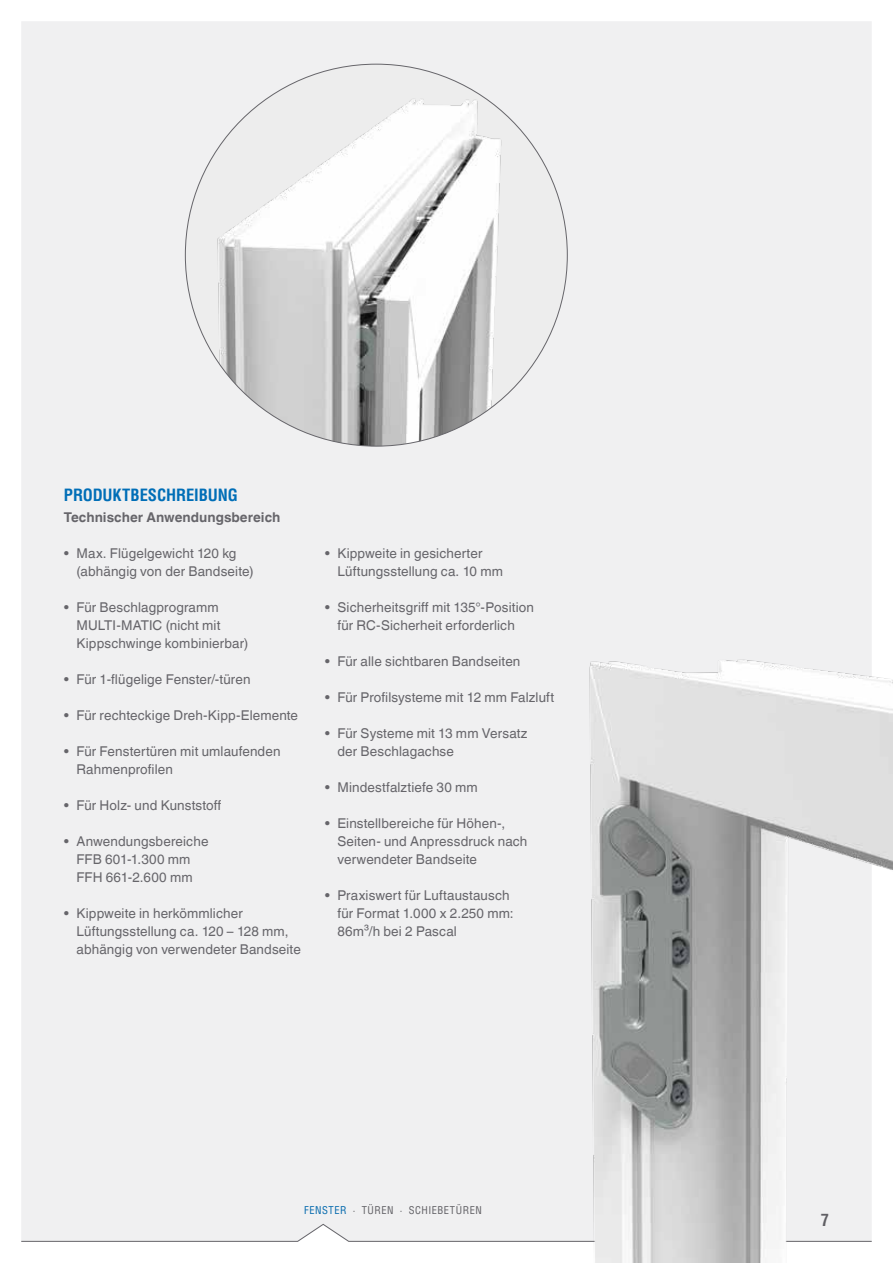
<style>
.page{position:relative;width:893px;height:1263px;background:#fff}
.page>*{position:absolute;margin:0;border:0;box-sizing:border-box;transform-origin:0 0}
.t1{font:700 condensed 16.5px "MACO Helvetica";letter-spacing:-.005em;color:#006eb7}
.t2{font:700 condensed 16.5px "MACO Helvetica";color:#66656a}
.t3{font:13.5px/18px "Helvetica Linotype";letter-spacing:.01em;color:#66656a}
.t4{font:700 13.5px "Helvetica Linotype";color:#66656a}
.t5{font:condensed 10.5px "MACO Helvetica";letter-spacing:.05em;color:#66656a}
.s1{color:#006eb7}
</style>
<div class="page">
<div style="left:21px;top:21px;width:851px;height:1202px;background:#f0f0f1"></div>
<img style="left:185px;top:64px;width:375px;height:382px">
<svg style="left:21px;top:1223px;width:446px;height:19px"></svg>
<img style="left:467px;top:655px;width:426px;height:608px">
<p class="t1" style="left:64px;top:484px;width:173px">PRODUKTBESCHREIBUNG</p>
<p class="t4" style="left:64px;top:509px;width:218px">Technischer Anwendungsbereich</p>
<p class="t3" style="left:77px;top:544px;width:179px;text-indent:-13px">• Max. Flügelgewicht 120 kg (abhängig von der Bandseite)</p>
<p class="t3" style="left:77px;top:598px;width:173px;text-indent:-13px">• Für Beschlagprogramm<br>MULTI-MATIC (nicht mit<br>Kippschwinge kombinierbar)</p>
<p class="t3" style="left:64px;top:670px;width:188px">• Für 1-flügelige Fenster/-türen</p>
<p class="t3" style="left:64px;top:706px;width:236px">• Für rechteckige Dreh-Kipp-Elemente</p>
<p class="t3" style="left:77px;top:742px;width:205px;text-indent:-13px">• Für Fenstertüren mit umlaufenden<br>Rahmenprofilen</p>
<p class="t3" style="left:64px;top:796px;width:159px">• Für Holz- und Kunststoff</p>
<p class="t3" style="left:64px;top:832px;width:146px;text-align:center">• Anwendungsbereiche<br>FFB 601-1.300 mm<br>FFH 661-2.600 mm</p>
<p class="t3" style="left:77px;top:904px;width:226px;text-indent:-13px">• Kippweite in herkömmlicher<br>Lüftungsstellung ca. 120 – 128 mm, abhängig von verwendeter Bandseite</p>
<p class="t3" style="left:337px;top:544px;width:167px;text-indent:-13px">• Kippweite in gesicherter<br>Lüftungsstellung ca. 10 mm</p>
<p class="t3" style="left:325px;top:598px;width:211px;text-align:center">• Sicherheitsgriff mit 135°-Position für RC-Sicherheit erforderlich</p>
<p class="t3" style="left:325px;top:652px;width:197px">• Für alle sichtbaren Bandseiten</p>
<p class="t3" style="left:325px;top:688px;width:231px">• Für Profilsysteme mit 12 mm Falzluft</p>
<p class="t3" style="left:337px;top:724px;width:192px;text-indent:-13px">• Für Systeme mit 13 mm Versatz der Beschlagachse</p>
<p class="t3" style="left:325px;top:778px;width:155px">• Mindestfalztiefe 30 mm</p>
<p class="t3" style="left:337px;top:814px;width:191px;text-indent:-13px">• Einstellbereiche für Höhen-,<br>Seiten- und Anpressdruck nach verwendeter Bandseite</p>
<p class="t3" style="left:337px;top:886px;width:178px;text-indent:-13px">• Praxiswert für Luftaustausch für Format 1.000 x 2.250 mm:<br>86m³/h bei 2 Pascal</p>
<p class="t5" style="left:304px;top:1204px;width:179px"><span class="s1">FENSTER</span> · TÜREN · SCHIEBETÜREN</p>
<p class="t2" style="left:821px;top:1209px;width:10px">7</p>
</div>
